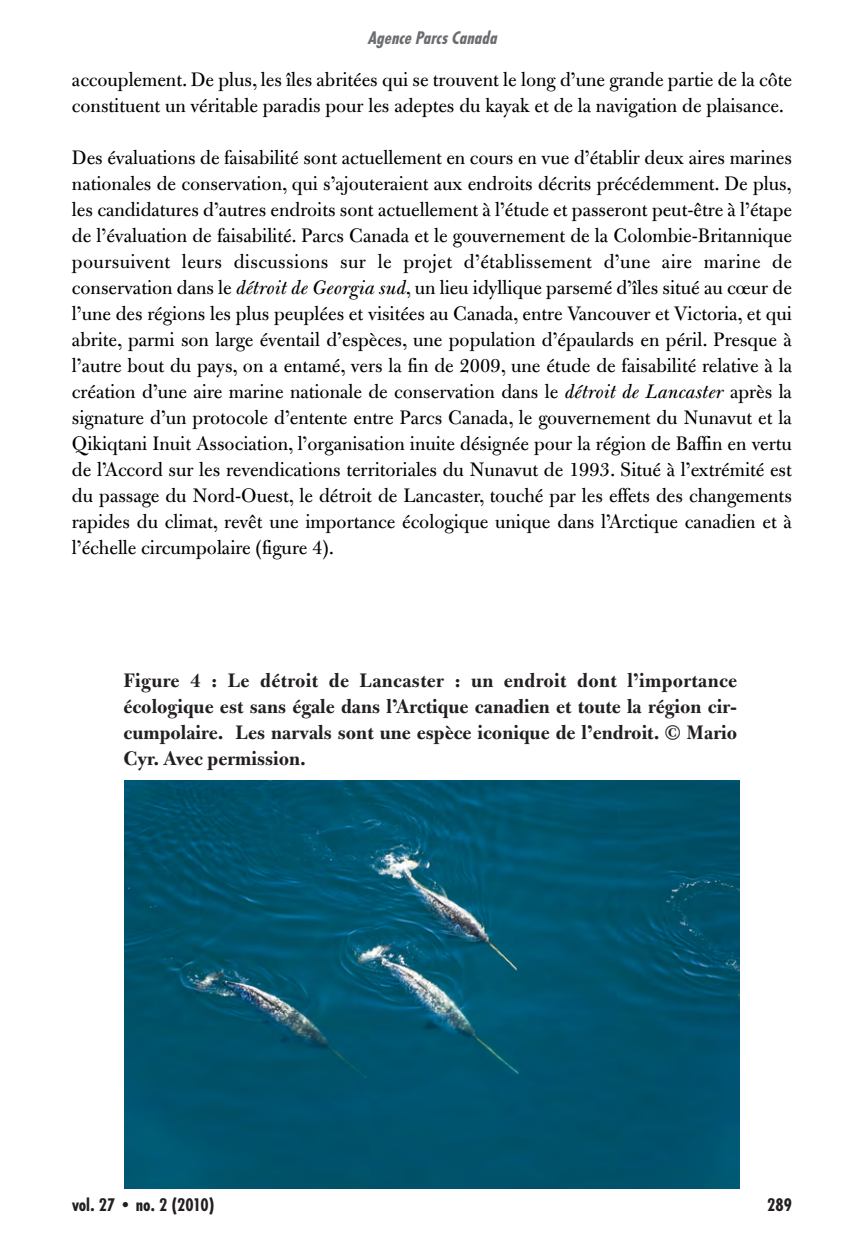
<style>
.page{position:relative;width:864px;height:1260px;background:#fff}
.page>*{position:absolute;margin:0;border:0;box-sizing:border-box;transform-origin:0 0}
.t1{font:21px/26px "Bulmer";color:#000}
.t2{font:700 21px/26px "Bulmer";color:#231f20;text-align:justify}
.t3{font:700 19px "Function Cond";color:#231f20}
.t4{font:italic 700 19px "Function Cond";color:#6c6d70}
.s1{font-style:italic}
</style>
<div class="page">
<img style="left:125px;top:780px;width:614px;height:408px">
<p class="t4" style="left:367px;top:26px;width:131px">Agence Parcs Canada</p>
<p class="t1" style="left:72px;top:69px;width:721px">accouplement. De plus, les îles abritées qui se trouvent le long d’une grande partie de la côte constituent un véritable paradis pour les adeptes du kayak et de la navigation de plaisance.</p>
<p class="t1" style="left:72px;top:147px;width:722px;text-align:justify">Des évaluations de faisabilité sont actuellement en cours en vue d’établir deux aires marines nationales de conservation, qui s’ajouteraient aux endroits décrits précédemment. De plus, les candidatures d’autres endroits sont actuellement à l’étude et passeront peut-être à l’étape de l’évaluation de faisabilité. Parcs Canada et le gouvernement de la Colombie-Britannique poursuivent leurs discussions sur le projet d’établissement d’une aire marine de conservation dans le <span class="s1">détroit de Georgia sud</span>, un lieu idyllique parsemé d’îles situé au cœur de l’une des régions les plus peuplées et visitées au Canada, entre Vancouver et Victoria, et qui abrite, parmi son large éventail d’espèces, une population d’épaulards en péril. Presque à l’autre bout du pays, on a entamé, vers la fin de 2009, une étude de faisabilité relative à la création d’une aire marine nationale de conservation dans le <span class="s1">détroit de Lancaster</span> après la signature d’un protocole d’entente entre Parcs Canada, le gouvernement du Nunavut et la Qikiqtani Inuit Association, l’organisation inuite désignée pour la région de Baffin en vertu de l’Accord sur les revendications territoriales du Nunavut de 1993. Situé à l’extrémité est du passage du Nord-Ouest, le détroit de Lancaster, touché par les effets des changements rapides du climat, revêt une importance écologique unique dans l’Arctique canadien et à l’échelle circumpolaire (figure 4).</p>
<p class="t2" style="left:124px;top:670px;width:615px">Figure 4 : Le détroit de Lancaster : un endroit dont l’importance écologique est sans égale dans l’Arctique canadien et toute la région cir&shy;cumpolaire. Les narvals sont une espèce iconique de l’endroit. © Mario Cyr. Avec permission.</p>
<p class="t3" style="left:72px;top:1193px;width:144px">vol. 27 • no. 2 (2010)</p>
<p class="t3" style="left:767px;top:1193px;width:26px">289</p>
</div>
